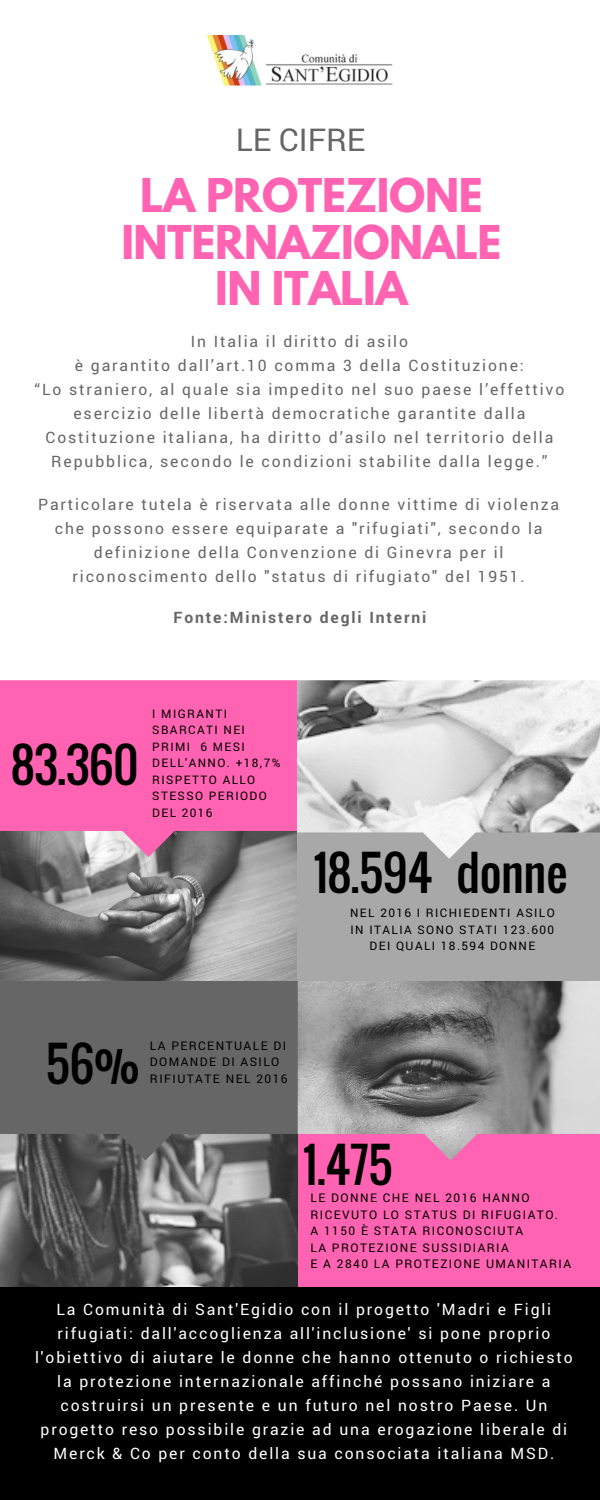
<style>
.page{position:relative;width:600px;height:1500px;background:#fff}
.page>*{position:absolute;margin:0;border:0;box-sizing:border-box;transform-origin:0 0}
.t1{font:47.2px "Oswald";letter-spacing:-.01em;color:#000}
.t2{font:700 41.3px/46.5px "League Spartan";letter-spacing:-.01em;color:#ff63b1;text-align:center}
.t3{font:31.4px "Roboto";color:#666}
.t4{font:15.7px/24px "Roboto";letter-spacing:.12em;color:#666;text-align:center}
.t5{font:15.7px/24px "Roboto";letter-spacing:.12em;color:#fff;text-align:center}
.t6{font:700 15.7px "Roboto";letter-spacing:.12em;color:#666}
.t7{font:12px/16.5px "Roboto";letter-spacing:.12em;color:#000}
.t8{font:11.8px/16.5px "Roboto";letter-spacing:.12em;color:#000;text-align:center}
</style>
<div class="page">
<div style="left:0;top:696px;width:600px;height:804px;background:#000"></div>
<img style="left:0;top:857px;width:297px;height:124px">
<svg style="left:0;top:680px;width:297px;height:177px;background:#ef68ab"></svg>
<div style="left:297px;top:825px;width:303px;height:160px;background:#a8a8a8"></div>
<img style="left:297px;top:680px;width:303px;height:179px">
<img style="left:0;top:1160px;width:298px;height:127px">
<svg style="left:0;top:981px;width:298px;height:179px;background:#656565"></svg>
<div style="left:298px;top:1127px;width:302px;height:160px;background:#ff63b1"></div>
<img style="left:298px;top:981px;width:302px;height:179px">
<img style="left:208px;top:35px;width:184px;height:51px">
<h3 class="t3" style="left:236px;top:119px;width:131px">LE CIFRE</h3>
<h2 class="t2" style="left:121px;top:178px;width:382px">LA PROTEZIONE<br>INTERNAZIONALE<br>IN ITALIA</h2>
<p class="t4" style="left:35px;top:329px;width:531px">In Italia il diritto di asilo<br>è garantito dall’art.10 comma 3 della Costituzione:<br>“Lo straniero, al quale sia impedito nel suo paese l’effettivo esercizio delle libertà democratiche garantite dalla Costituzione italiana, ha diritto d’asilo nel territorio della Repubblica, secondo le condizioni stabilite dalla legge.”</p>
<p class="t4" style="left:38px;top:492px;width:523px">Particolare tutela è riservata alle donne vittime di violenza che possono essere equiparate a "rifugiati", secondo la definizione della Convenzione di Ginevra per il riconoscimento dello "status di rifugiato" del 1951.</p>
<p class="t6" style="left:173px;top:606px;width:255px">Fonte:Ministero degli Interni</p>
<h1 class="t1" style="left:11px;top:728px;width:129px">83.360</h1>
<p class="t8" style="left:152px;top:705px;width:130px;text-align:left">I MIGRANTI<br>SBARCATI NEI<br>PRIMI 6 MESI<br>DELL'ANNO. +18,7%<br>RISPETTO ALLO<br>STESSO PERIODO<br>DEL 2016</p>
<h1 class="t1" style="left:314px;top:836px;width:255px">18.594 donne</h1>
<p class="t8" style="left:350px;top:904px;width:206px">NEL 2016 I RICHIEDENTI ASILO<br>IN ITALIA SONO STATI 123.600<br>DEI QUALI 18.594 DONNE</p>
<h1 class="t1" style="left:46px;top:1028px;width:96px">56%</h1>
<p class="t7" style="left:150px;top:1037px;width:139px">LA PERCENTUALE DI<br>DOMANDE DI ASILO<br>RIFIUTATE NEL 2016</p>
<h1 class="t1" style="left:303px;top:1129px;width:91px">1.475</h1>
<p class="t7" style="left:310px;top:1189px;width:262px">LE DONNE CHE NEL 2016 HANNO<br>RICEVUTO LO STATUS DI RIFUGIATO.<br>A 1150 È STATA RICONOSCIUTA<br>LA PROTEZIONE SUSSIDIARIA<br>E A 2840 LA PROTEZIONE UMANITARIA</p>
<p class="t5" style="left:35px;top:1297px;width:539px">La Comunità di Sant'Egidio con il progetto 'Madri e Figli rifugiati: dall'accoglienza all'inclusione' si pone proprio l'obiettivo di aiutare le donne che hanno ottenuto o richiesto la protezione internazionale affinché possano iniziare a costruirsi un presente e un futuro nel nostro Paese. Un progetto reso possibile grazie ad una erogazione liberale di Merck &amp; Co per conto della sua consociata italiana MSD.</p>
</div>
